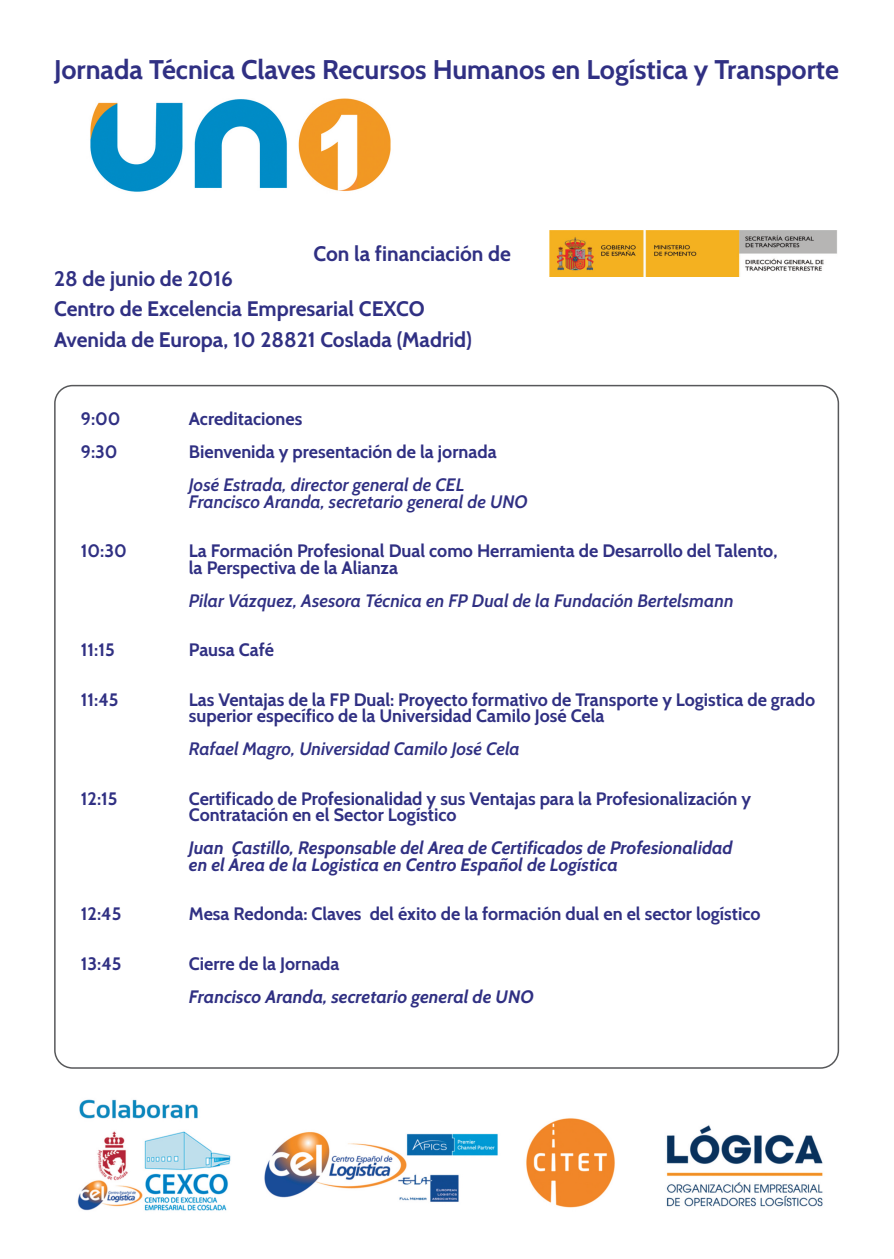
<style>
.page{position:relative;width:894px;height:1259px;background:#fff}
.page>*{position:absolute;margin:0;border:0;box-sizing:border-box;transform-origin:0 0}
.t1{font:700 27px "Cabin";color:#303083}
.t2{font:700 21px/30.6px "Cabin";color:#303083}
.t3{font:700 18px/16.5px "Cabin";color:#303083}
.t4{font:italic 600 18px/16.5px "Cabin";color:#303083}
.t5{font:italic 700 18px/16.5px "Cabin";color:#303083}
</style>
<div class="page">
<svg style="left:54px;top:385px;width:785px;height:683px"></svg>
<img style="left:550px;top:231px;width:287px;height:45px">
<img style="left:90px;top:99px;width:301px;height:93px">
<img style="left:77px;top:1099px;width:746px;height:112px">
<h1 class="t1" style="left:54px;top:58px;width:786px">Jornada Técnica Claves Recursos Humanos en Logística y Transporte</h1>
<p class="t2" style="left:313px;top:240px;width:199px">Con la financiación de</p>
<p class="t2" style="left:54px;top:265px;width:419px">28 de junio de 2016<br>Centro de Excelencia Empresarial CEXCO<br>Avenida de Europa, 10 28821 Coslada (Madrid)</p>
<p class="t3" style="left:81px;top:412px;width:41px">9:00</p>
<p class="t3" style="left:189px;top:412px;width:115px">Acreditaciones</p>
<p class="t3" style="left:81px;top:445px;width:38px">9:30</p>
<p class="t3" style="left:189px;top:445px;width:309px">Bienvenida y presentación de la jornada</p>
<p class="t4" style="left:189px;top:478px;width:340px">José Estrada, director general de CEL<br>Francisco Aranda, secretario general de UNO</p>
<p class="t3" style="left:81px;top:544px;width:47px">10:30</p>
<p class="t3" style="left:189px;top:544px;width:590px">La Formación Profesional Dual como Herramienta de Desarrollo del Talento, la Perspectiva de la Alianza</p>
<p class="t4" style="left:189px;top:594px;width:546px">Pilar Vázquez, Asesora Técnica en FP Dual de la Fundación Bertelsmann</p>
<p class="t3" style="left:81px;top:643px;width:35px">11:15</p>
<p class="t3" style="left:189px;top:643px;width:87px">Pausa Café</p>
<p class="t3" style="left:81px;top:692px;width:39px">11:45</p>
<p class="t3" style="left:189px;top:692px;width:628px">Las Ventajas de la FP Dual: Proyecto formativo de Transporte y Logistica de grado superior específico de la Universidad Camilo José Cela</p>
<p class="t4" style="left:189px;top:742px;width:332px">Rafael Magro, Universidad Camilo José Cela</p>
<p class="t3" style="left:81px;top:791px;width:38px">12:15</p>
<p class="t3" style="left:189px;top:791px;width:564px">Certificado de Profesionalidad y sus Ventajas para la Profesionalización y<br>Contratación en el Sector Logístico</p>
<p class="t5" style="left:189px;top:841px;width:545px">Juan Castillo, Responsable del Area de Certificados de Profesionalidad en el Área de la Logistica en Centro Español de Logística</p>
<p class="t3" style="left:81px;top:907px;width:42px">12:45</p>
<p class="t3" style="left:189px;top:907px;width:573px">Mesa Redonda: Claves del éxito de la formación dual en el sector logístico</p>
<p class="t3" style="left:81px;top:956px;width:42px">13:45</p>
<p class="t3" style="left:189px;top:956px;width:152px">Cierre de la Jornada</p>
<p class="t5" style="left:189px;top:990px;width:346px">Francisco Aranda, secretario general de UNO</p>
</div>
